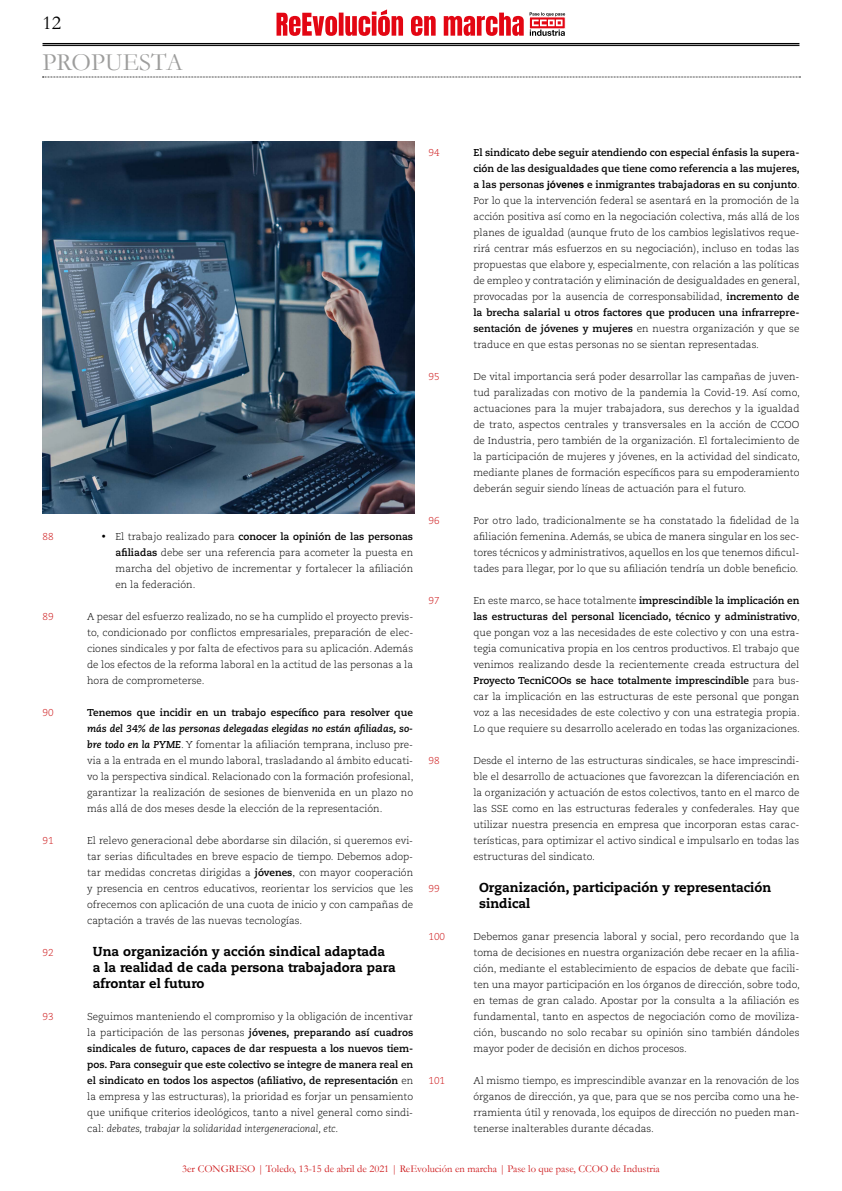
<style>
.page{position:relative;width:842px;height:1191px;background:#fff}
.page>*{position:absolute;margin:0;border:0;box-sizing:border-box;transform-origin:0 0}
.t1{font:25px "Garamond";color:#9d9d9c}
.t2{font:20px "Garamond";color:#000}
.t3{font:800 13px/16px "Caecilia";color:#000}
.t4{font:10.5px "Garamond";color:#cd1719}
.t5{font:300 10px/16px "Caecilia";color:#000;text-align:justify}
.t6{font:700 10px "Caecilia";color:#000}
.t7{font:300 10px "Caecilia";color:#cd1719}
.s1{font-weight:700}
.s2{font-weight:700;font-style:italic}
.s3{font-family:"Arial";font-weight:400}
.s4{font-style:italic}
.s5{font-family:"Arial";font-weight:700}
</style>
<div class="page">
<svg style="left:276px;top:9px;width:248px;height:27px"></svg>
<svg style="left:530px;top:12px;width:35px;height:24px"></svg>
<hr style="left:43px;top:45px;width:756px;height:1px;background:#000">
<hr style="left:43px;top:43px;width:756px;height:1px;background:#000">
<svg style="left:43px;top:77px;width:757px;height:1px"></svg>
<img style="left:43px;top:142px;width:371px;height:371px">
<h2 class="t2" style="left:43px;top:11px;width:20px">12</h2>
<h1 class="t1" style="left:43px;top:47px;width:142px">PROPUESTA</h1>
<p class="t7" style="left:43px;top:531px;width:13px">88</p>
<p class="t7" style="left:43px;top:611px;width:13px">89</p>
<p class="t7" style="left:43px;top:707px;width:13px">90</p>
<p class="t7" style="left:43px;top:835px;width:13px">91</p>
<p class="t7" style="left:43px;top:947px;width:13px">92</p>
<p class="t7" style="left:43px;top:1011px;width:13px">93</p>
<p class="t7" style="left:428px;top:147px;width:13px">94</p>
<p class="t7" style="left:428px;top:371px;width:13px">95</p>
<p class="t5" style="left:116px;top:529px;width:299px;text-indent:-14px">• El trabajo realizado para <span class="s1">conocer la opinión de las personas afiliadas</span> debe ser una referencia para acometer la puesta en marcha del objetivo de incrementar y fortalecer la afiliación en la federación.</p>
<p class="t5" style="left:87px;top:609px;width:328px">A pesar del esfuerzo realizado, no se ha cumplido el proyecto previs&shy;to, condicionado por conflictos empresariales, preparación de elec&shy;ciones sindicales y por falta de efectivos para su aplicación. Además de los efectos de la reforma laboral en la actitud de las personas a la hora de comprometerse.</p>
<p class="t6" style="left:87px;top:707px;width:327px">Tenemos que incidir en un trabajo específico para resolver que</p>
<p class="t5" style="left:87px;top:721px;width:328px"><span class="s2">más del 34% de las personas delegadas elegidas no están afiliadas, so&shy;bre todo en la PYME</span>. Y fomentar la afiliación temprana, incluso pre&shy;via a la entrada en el mundo laboral, trasladando al ámbito educati&shy;vo la perspectiva sindical. Relacionado con la formación profesional, garantizar la realización de sesiones de bienvenida en un plazo no más allá de dos meses desde la elección de la representación.</p>
<p class="t5" style="left:87px;top:833px;width:328px">El relevo generacional debe abordarse sin dilación, si queremos evi&shy;tar serias dificultades en breve espacio de tiempo. Debemos adop&shy;tar medidas concretas dirigidas a <span class="s1">jóvenes</span><span class="s3">,</span> con mayor cooperación y presencia en centros educativos, reorientar los servicios que les ofrecemos con aplicación de una cuota de inicio y con campañas de captación a través de las nuevas tecnologías.</p>
<h3 class="t3" style="left:93px;top:943px;width:305px">Una organización y acción sindical adaptada a la realidad de cada persona trabajadora para afrontar el futuro</h3>
<p class="t5" style="left:87px;top:1009px;width:328px">Seguimos manteniendo el compromiso y la obligación de incentivar la participación de las personas <span class="s1">jóvenes, preparando así cuadros sindicales de futuro, capaces de dar respuesta a los nuevos tiem&shy;pos. Para conseguir que este colectivo se integre de manera real en el sindicato en todos los aspectos (afiliativo, de representación</span> en la empresa y las estructuras), la prioridad es forjar un pensamiento que unifique criterios ideológicos, tanto a nivel general como sindi&shy;cal: <span class="s4">debates, trabajar la solidaridad intergeneracional, etc</span>.</p>
<p class="t7" style="left:428px;top:515px;width:13px">96</p>
<p class="t7" style="left:428px;top:595px;width:13px">97</p>
<p class="t7" style="left:428px;top:755px;width:13px">98</p>
<p class="t7" style="left:428px;top:883px;width:13px">99</p>
<p class="t7" style="left:428px;top:931px;width:18px">100</p>
<p class="t7" style="left:428px;top:1075px;width:18px">101</p>
<p class="t5" style="left:473px;top:145px;width:328px"><span class="s1">El sindicato debe seguir atendiendo con especial énfasis la supera&shy;ción de las desigualdades que tiene como referencia a las mujeres, a las personas</span> <span class="s5">jóvenes</span> <span class="s1">e inmigrantes trabajadoras en su conjunto</span>.<br>Por lo que la intervención federal se asentará en la promoción de la acción positiva así como en la negociación colectiva, más allá de los planes de igualdad (aunque fruto de los cambios legislativos reque&shy;rirá centrar más esfuerzos en su negociación), incluso en todas las propuestas que elabore y, especialmente, con relación a las políticas de empleo y contratación y eliminación de desigualdades en general, provocadas por la ausencia de corresponsabilidad, <span class="s1">incremento de la brecha salarial u otros factores que producen una infrarrepre&shy;sentación de jóvenes y mujeres</span> en nuestra organización y que se traduce en que estas personas no se sientan representadas.</p>
<p class="t5" style="left:473px;top:369px;width:328px">De vital importancia será poder desarrollar las campañas de juven&shy;tud paralizadas con motivo de la pandemia la Covid-19. Así como, actuaciones para la mujer trabajadora, sus derechos y la igualdad de trato, aspectos centrales y transversales en la acción de CCOO de Industria, pero también de la organización. El fortalecimiento de la participación de mujeres y jóvenes, en la actividad del sindicato, mediante planes de formación específicos para su empoderamiento deberán seguir siendo líneas de actuación para el futuro.</p>
<p class="t5" style="left:473px;top:513px;width:328px">Por otro lado, tradicionalmente se ha constatado la fidelidad de la afiliación femenina. Además, se ubica de manera singular en los sec&shy;tores técnicos y administrativos, aquellos en los que tenemos dificul&shy;tades para llegar, por lo que su afiliación tendría un doble beneficio.</p>
<p class="t5" style="left:473px;top:593px;width:328px">En este marco, se hace totalmente <span class="s1">imprescindible la implicación en las estructuras del personal licenciado, técnico y administrativo</span>, que pongan voz a las necesidades de este colectivo y con una estra&shy;tegia comunicativa propia en los centros productivos. El trabajo que venimos realizando desde la recientemente creada estructura del <span class="s1">Proyecto TecniCOOs se hace totalmente imprescindible</span> para bus&shy;car la implicación en las estructuras de este personal que pongan voz a las necesidades de este colectivo y con una estrategia propia.<br>Lo que requiere su desarrollo acelerado en todas las organizaciones.</p>
<p class="t5" style="left:473px;top:753px;width:328px">Desde el interno de las estructuras sindicales, se hace imprescindi&shy;ble el desarrollo de actuaciones que favorezcan la diferenciación en la organización y actuación de estos colectivos, tanto en el marco de las SSE como en las estructuras federales y confederales. Hay que utilizar nuestra presencia en empresa que incorporan estas carac&shy;terísticas, para optimizar el activo sindical e impulsarlo en todas las estructuras del sindicato.</p>
<h3 class="t3" style="left:479px;top:879px;width:294px">Organización, participación y representación sindical</h3>
<p class="t5" style="left:473px;top:929px;width:328px">Debemos ganar presencia laboral y social, pero recordando que la toma de decisiones en nuestra organización debe recaer en la afilia&shy;ción, mediante el establecimiento de espacios de debate que facili&shy;ten una mayor participación en los órganos de dirección, sobre todo, en temas de gran calado. Apostar por la consulta a la afiliación es fundamental, tanto en aspectos de negociación como de moviliza&shy;ción, buscando no solo recabar su opinión sino también dándoles mayor poder de decisión en dichos procesos.</p>
<p class="t5" style="left:473px;top:1073px;width:328px">Al mismo tiempo, es imprescindible avanzar en la renovación de los órganos de dirección, ya que, para que se nos perciba como una he&shy;rramienta útil y renovada, los equipos de dirección no pueden man&shy;tenerse inalterables durante décadas.</p>
<p class="t4" style="left:182px;top:1162px;width:479px">3er CONGRESO | Toledo, 13-15 de abril de 2021 | ReEvolución en marcha | Pase lo que pase, CCOO de Industria</p>
</div>
